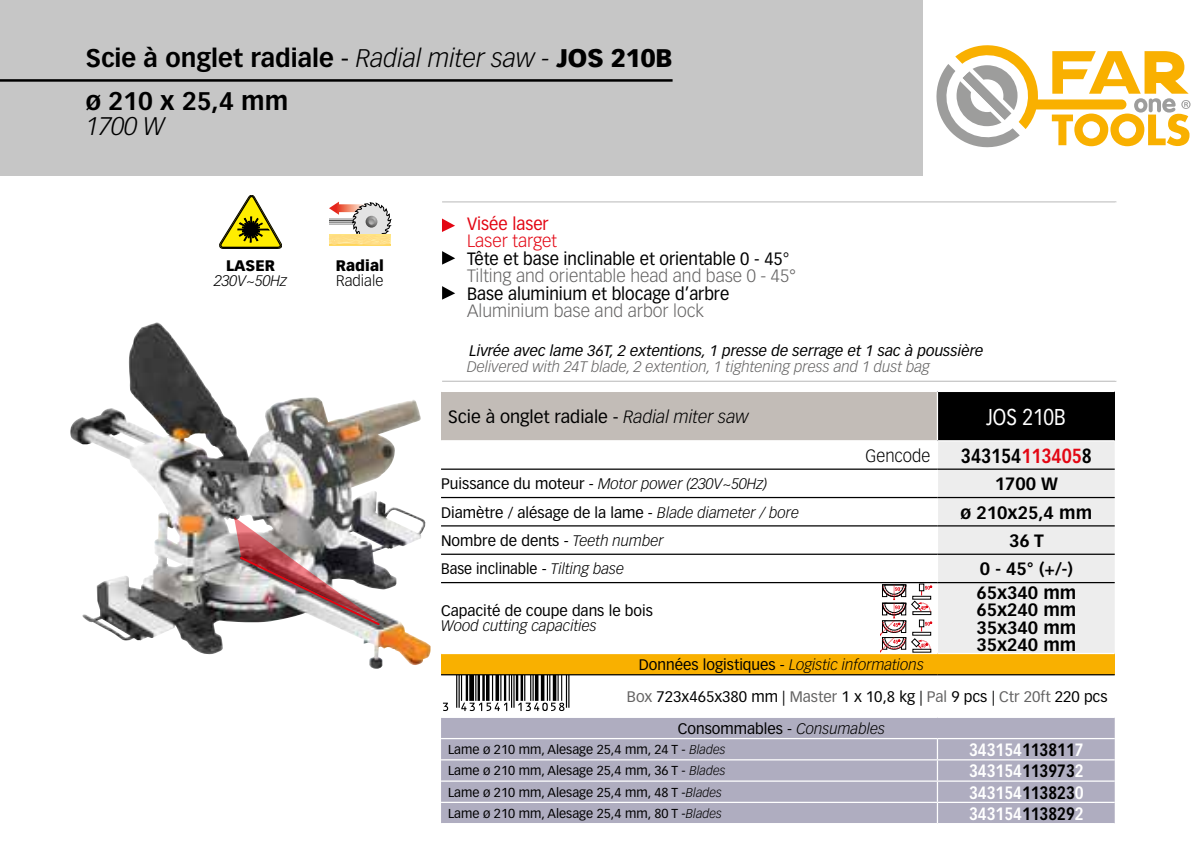
<style>
.page{position:relative;width:1203px;height:848px;background:#fff}
.page>*{position:absolute;margin:0;border:0;box-sizing:border-box;transform-origin:0 0}
.t1{font:89.75px "Ean T72 R";color:#000}
.t2{font:700 25px/42.5px "Vectora LT Pro";color:#000}
.t3{font:italic 300 25px "Vectora LT Pro";color:#000}
.t4{font:22.5px "Vectora LT Pro";color:#fff;scale:.85 1}
.t5{font:700 20px "Vectora LT Pro";color:#000;scale:.85 1}
.t6{font:17.5px "Vectora LT Pro";color:#000;scale:.95 1}
.t7{font:300 17.5px "Vectora LT Pro";color:#646363}
.t8{font:700 17.5px/17.5px "Vectora LT Pro";color:#000;text-align:justify}
.t9{font:700 17.5px "Vectora LT Pro";color:#fff;scale:.85 1}
.t10{font:17.5px "Vectora LT Pro";color:#000}
.t11{font:300 17.5px "Vectora LT Pro";color:#e30613}
.t12{font:17.5px "Vectora LT Pro";color:#e30613;scale:.95 1}
.t13{font:300 17.5px "Vectora LT Pro";color:#000;scale:.95 1}
.t14{font:15px "Vectora LT Pro";color:#000}
.t15{font:italic 300 15px "Vectora LT Pro";color:#000}
.t16{font:italic 15px "Vectora LT Pro";color:#000}
.t17{font:italic 300 15px "Vectora LT Pro";color:#646363}
.t18{font:15px "Vectora LT Pro";color:#000;scale:.95 1}
.t19{font:900 15px "Vectora LT Pro";color:#000}
.t20{font:300 15px "Vectora LT Pro";color:#000}
.t21{font:12.75px "Vectora LT Pro";color:#000}
.s1{font-weight:400}
.s2{font-weight:300;font-style:italic}
.s3{font-weight:900}
.s4{color:#e30613}
.s5{font-weight:400;font-style:normal}
.s6{color:#646363}
.s7{font-weight:300;font-style:italic;font-size:12.5px}
.s8{color:#000}
</style>
<div class="page">
<div style="left:0;top:0;width:922px;height:175px;background:#c6c6c6"></div>
<svg style="left:936px;top:45px;width:254px;height:102px"></svg>
<img style="left:70px;top:322px;width:314px;height:347px">
<svg style="left:234px;top:517px;width:147px;height:110px"></svg>
<hr style="left:0;top:79px;width:672px;height:3px;background:#000">
<hr style="left:442px;top:201px;width:674px;height:1px;background:#c6c6c6">
<hr style="left:442px;top:381px;width:674px;height:1px;background:#c6c6c6">
<svg style="left:442px;top:251px;width:13px;height:14px"></svg>
<svg style="left:442px;top:286px;width:13px;height:14px"></svg>
<div style="left:441px;top:391px;width:496px;height:50px;background:#c2bcb7"></div>
<div style="left:937px;top:391px;width:177px;height:50px;background:#000"></div>
<svg style="left:441px;top:496px;width:438px;height:88px"></svg>
<div style="left:441px;top:653px;width:673px;height:21px;background:#f9b000"></div>
<div style="left:441px;top:718px;width:673px;height:105px;background:#afadc0"></div>
<hr style="left:441px;top:738px;width:496px;height:1px;background:#fff">
<hr style="left:441px;top:759px;width:496px;height:1px;background:#fff">
<hr style="left:441px;top:780px;width:496px;height:1px;background:#fff">
<hr style="left:441px;top:801px;width:496px;height:2px;background:#fff">
<svg style="left:936px;top:738px;width:178px;height:85px;background:#b4b2c4"></svg>
<hr style="left:441px;top:391px;width:496px;height:1px;background:#fff">
<hr style="left:441px;top:440px;width:496px;height:1px;background:#fff">
<hr style="left:937px;top:440px;width:177px;height:1px;background:#fff">
<hr style="left:937px;top:391px;width:177px;height:1px;background:#fff">
<hr style="left:936px;top:392px;width:1px;height:48px;background:#fff">
<hr style="left:441px;top:468px;width:496px;height:2px;background:#000">
<hr style="left:441px;top:497px;width:496px;height:1px;background:#000">
<hr style="left:441px;top:525px;width:496px;height:1px;background:#000">
<hr style="left:441px;top:553px;width:496px;height:2px;background:#000">
<hr style="left:441px;top:582px;width:496px;height:1px;background:#000">
<hr style="left:441px;top:653px;width:496px;height:1px;background:#fff">
<hr style="left:937px;top:653px;width:177px;height:1px;background:#fff">
<hr style="left:441px;top:674px;width:496px;height:1px;background:#000">
<hr style="left:937px;top:674px;width:177px;height:1px;background:#000">
<svg style="left:442px;top:218px;width:13px;height:14px"></svg>
<svg style="left:219px;top:195px;width:63px;height:54px"></svg>
<hr style="left:329px;top:245px;width:61px;height:1px;background:#ffd963">
<svg style="left:329px;top:202px;width:62px;height:43px"></svg>
<svg style="left:879px;top:441px;width:235px;height:212px"></svg>
<h2 class="t2" style="left:86px;top:37px;width:588px">Scie à onglet radiale <span class="s1">-</span> <span class="s2">Radial miter saw -</span> <span class="s3">JOS 210B </span>ø 210 x 25,4 mm</h2>
<h2 class="t3" style="left:86px;top:111px;width:81px">1700 W</h2>
<p class="t19" style="left:226px;top:256px;width:50px">LASER</p>
<p class="t15" style="left:214px;top:271px;width:75px">230V~50Hz</p>
<p class="t19" style="left:336px;top:256px;width:50px">Radial</p>
<p class="t20" style="left:336px;top:271px;width:49px">Radiale</p>
<p class="t12" style="left:467px;top:213px;width:87px">Visée laser</p>
<p class="t11" style="left:467px;top:230px;width:91px">Laser target</p>
<p class="t6" style="left:467px;top:248px;width:341px">Tête et base inclinable et orientable 0 - 45°</p>
<p class="t7" style="left:467px;top:265px;width:330px">Tilting and orientable head and base 0 - 45°</p>
<p class="t6" style="left:467px;top:283px;width:277px">Base aluminium et blocage d’arbre</p>
<p class="t7" style="left:467px;top:300px;width:238px">Aluminium base and arbor lock</p>
<p class="t16" style="left:469px;top:341px;width:515px">Livrée avec lame 36T, 2 extentions, 1 presse de serrage et 1 sac à poussière</p>
<p class="t17" style="left:467px;top:358px;width:464px">Delivered with 24T blade, 2 extention, 1 tightening press and 1 dust bag</p>
<p class="t10" style="left:448px;top:406px;width:302px">Scie à onglet radiale - <span class="s2">Radial miter saw</span></p>
<h3 class="t4" style="left:986px;top:403px;width:95px">JOS 210B</h3>
<p class="t13" style="left:865px;top:445px;width:70px">Gencode</p>
<h3 class="t5" style="left:960px;top:443px;width:155px">343154<span class="s4">113405</span>8</h3>
<p class="t15" style="left:441px;top:474px;width:328px"><span class="s5">Puissance du moteur -</span> Motor power (230V~50Hz)</p>
<p class="t8" style="left:994px;top:475px;width:65px">1700 W</p>
<p class="t14" style="left:441px;top:503px;width:359px">Diamètre / alésage de la lame - <span class="s2">Blade diameter / bore</span></p>
<p class="t8" style="left:960px;top:503px;width:133px">ø 210x25,4 mm</p>
<p class="t14" style="left:441px;top:531px;width:224px">Nombre de dents - <span class="s2">Teeth number</span></p>
<p class="t8" style="left:1008px;top:532px;width:36px">36 T</p>
<p class="t18" style="left:441px;top:560px;width:194px">Base inclinable - <span class="s2">Tilting base</span></p>
<p class="t8" style="left:979px;top:560px;width:94px">0 - 45° (+/-)</p>
<p class="t14" style="left:441px;top:602px;width:213px">Capacité de coupe dans le bois</p>
<p class="t15" style="left:441px;top:617px;width:157px">Wood cutting capacities</p>
<p class="t8" style="left:976px;top:583px;width:102px">65x340 mm 65x240 mm 35x340 mm 35x240 mm</p>
<h1 class="t1" style="left:443px;top:626px;width:128px">&amp;:EDLPOB=VXYUZ]:</h1>
<p class="t15" style="left:639px;top:655px;width:286px"><span class="s5">Données logistiques -</span> Logistic informations</p>
<p class="t14" style="left:626px;top:687px;width:482px"><span class="s6">Box</span> 723x465x380 mm | <span class="s6">Master</span> 1 x 10,8 kg | <span class="s6">Pal</span> 9 pcs | <span class="s6">Ctr 20ft</span> 220 pcs</p>
<p class="t14" style="left:677px;top:719px;width:209px">Consommables - <span class="s2">Consumables</span></p>
<p class="t21" style="left:448px;top:742px;width:279px">Lame ø 210 mm, Alesage 25,4 mm, 24 T - <span class="s7">Blades</span></p>
<p class="t9" style="left:968px;top:739px;width:136px">343154<span class="s8">113811</span>7</p>
<p class="t21" style="left:448px;top:763px;width:279px">Lame ø 210 mm, Alesage 25,4 mm, 36 T - <span class="s7">Blades</span></p>
<p class="t9" style="left:968px;top:760px;width:136px">343154<span class="s8">113973</span>2</p>
<p class="t21" style="left:448px;top:784px;width:275px">Lame ø 210 mm, Alesage 25,4 mm, 48 T -<span class="s7">Blades</span></p>
<p class="t9" style="left:968px;top:781px;width:136px">343154<span class="s8">113823</span>0</p>
<p class="t21" style="left:448px;top:805px;width:275px">Lame ø 210 mm, Alesage 25,4 mm, 80 T -<span class="s7">Blades</span></p>
<p class="t9" style="left:968px;top:803px;width:136px">343154<span class="s8">113829</span>2</p>
</div>
